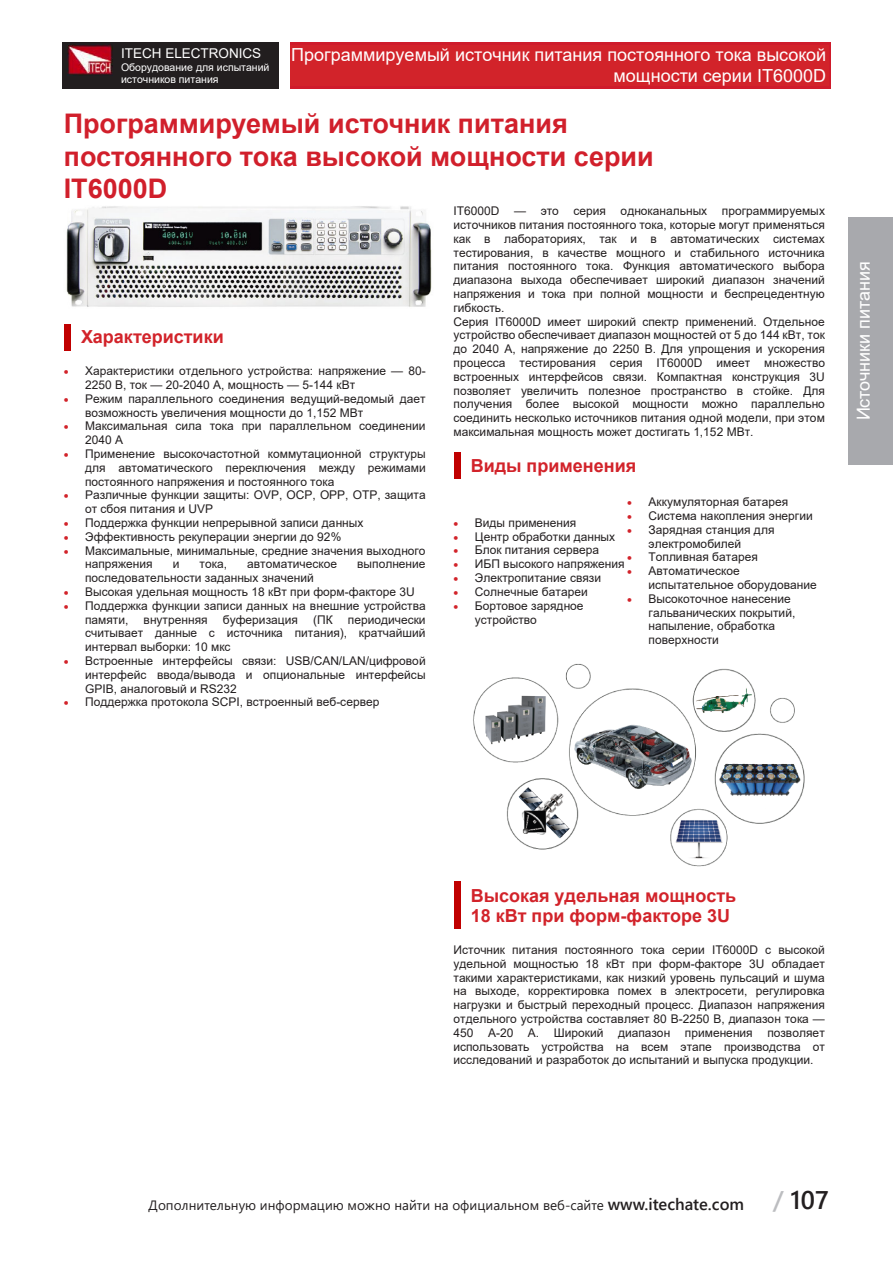
<style>
.page{position:relative;width:893px;height:1263px;background:#fff}
.page>*{position:absolute;margin:0;border:0;box-sizing:border-box;transform-origin:0 0}
.t1{font:700 27px/32.4px "Arial";color:#d11f2b}
.t2{font:700 18px/20.7px "Arial";color:#d2232a}
.t3{font:18px/20.5px "Arial";color:#fff;text-align:right}
.t4{font:18px "Arial";color:#fff}
.t5{font:15px "Arial";color:#fff}
.t6{font:13.5px "Segoe UI";color:#231f20}
.t7{font:13.5px "Arial";color:#fff}
.t8{font:12px/13.8px "Arial";color:#231f20}
.t9{font:10.5px/12px "Arial";color:#fff}
.s1{color:#d2232a}
.s2{font-weight:600;font-size:16.5px}
.s3{font-weight:600;font-size:25.5px;color:#bcbdc0}
.s4{font-weight:600;font-size:25.5px}
</style>
<div class="page">
<div style="left:63px;top:43px;width:58px;height:45px;background:#221e1f"></div>
<div style="left:121px;top:43px;width:158px;height:45px;background:#221e1f"></div>
<div style="left:290px;top:45px;width:538px;height:20px;background:#d2232a"></div>
<div style="left:290px;top:65px;width:538px;height:21px;background:#d2232a"></div>
<svg style="left:828px;top:45px;width:1px;height:41px"></svg>
<hr style="left:290px;top:43px;width:540px;height:2px;background:#cf1b2b">
<hr style="left:290px;top:86px;width:540px;height:2px;background:#cf1b2b">
<img style="left:67px;top:45px;width:46px;height:31px">
<div style="left:64px;top:324px;width:7px;height:26px;background:#c00000"></div>
<div style="left:454px;top:452px;width:6px;height:27px;background:#c00000"></div>
<div style="left:454px;top:882px;width:6px;height:47px;background:#c00000"></div>
<img style="left:66px;top:206px;width:366px;height:101px">
<img style="left:473px;top:664px;width:332px;height:203px">
<div style="left:848px;top:217px;width:45px;height:248px;background:#a8a9ad"></div>
<p class="t7" style="left:121px;top:44px;width:142px">ITECH ELECTRONICS</p>
<p class="t9" style="left:121px;top:61px;width:150px">Оборудование для испытаний источников питания</p>
<h2 class="t3" style="left:291px;top:45px;width:536px">Программируемый источник питания постоянного тока высокой мощности серии IT6000D</h2>
<h1 class="t1" style="left:64px;top:108px;width:591px">Программируемый источник питания постоянного тока высокой мощности серии<br>IT6000D</h1>
<h2 class="t2" style="left:81px;top:327px;width:144px">Характеристики</h2>
<p class="t8" style="left:85px;top:364px;width:342px;text-indent:-21px"><span class="s1">•</span> Характеристики отдельного устройства: напряжение — 80-<br>2250 В, ток — 20-2040 А, мощность — 5-144 кВт</p>
<p class="t8" style="left:85px;top:392px;width:342px;text-indent:-21px"><span class="s1">•</span> Режим параллельного соединения ведущий-ведомый дает возможность увеличения мощности до 1,152 МВт</p>
<p class="t8" style="left:85px;top:419px;width:342px;text-indent:-21px"><span class="s1">•</span> Максимальная сила тока при параллельном соединении<br>2040 А</p>
<p class="t8" style="left:85px;top:447px;width:342px;text-align:justify;text-indent:-21px"><span class="s1">•</span> Применение высокочастотной коммутационной структуры для автоматического переключения между режимами постоянного напряжения и постоянного тока</p>
<p class="t8" style="left:85px;top:488px;width:342px;text-indent:-21px"><span class="s1">•</span> Различные функции защиты: OVP, OCP, OPP, OTP, защита от сбоя питания и UVP</p>
<p class="t8" style="left:64px;top:516px;width:301px"><span class="s1">•</span> Поддержка функции непрерывной записи данных</p>
<p class="t8" style="left:64px;top:530px;width:279px"><span class="s1">•</span> Эффективность рекуперации энергии до 92%</p>
<p class="t8" style="left:85px;top:543px;width:342px;text-indent:-21px"><span class="s1">•</span> Максимальные, минимальные, средние значения выходного напряжения</p>
<p class="t8" style="left:173px;top:557px;width:8px">и</p>
<p class="t8" style="left:200px;top:557px;width:29px">тока,</p>
<p class="t8" style="left:247px;top:557px;width:91px">автоматическое</p>
<p class="t8" style="left:357px;top:557px;width:70px">выполнение</p>
<p class="t8" style="left:85px;top:571px;width:230px">последовательности заданных значений</p>
<p class="t8" style="left:64px;top:585px;width:352px"><span class="s1">•</span> Высокая удельная мощность 18 кВт при форм-факторе 3U</p>
<p class="t8" style="left:85px;top:599px;width:342px;text-indent:-21px"><span class="s1">•</span> Поддержка функции записи данных на внешние устройства памяти,</p>
<p class="t8" style="left:144px;top:612px;width:66px">внутренняя</p>
<p class="t8" style="left:223px;top:612px;width:77px">буферизация</p>
<p class="t8" style="left:313px;top:612px;width:21px">(ПК</p>
<p class="t8" style="left:85px;top:612px;width:342px;text-align:justify;text-indent:263px">периодически считывает данные с источника питания), кратчайший интервал выборки: 10 мкс</p>
<p class="t8" style="left:85px;top:654px;width:342px;text-align:justify;text-indent:-21px"><span class="s1">•</span> Встроенные интерфейсы связи: USB/CAN/LAN/цифровой интерфейс ввода/вывода и опциональные интерфейсы GPIB, аналоговый и RS232</p>
<p class="t8" style="left:64px;top:695px;width:317px"><span class="s1">•</span> Поддержка протокола SCPI, встроенный веб-сервер</p>
<p class="t8" style="left:454px;top:204px;width:373px">IT6000D — это серия одноканальных программируемых источников питания постоянного тока, которые могут применяться как в лабораториях, так и в автоматических системах тестирования, в качестве мощного и стабильного источника питания постоянного тока. Функция автоматического выбора диапазона выхода обеспечивает широкий диапазон значений напряжения и тока при полной мощности и беспрецедентную гибкость.<br>Серия IT6000D имеет широкий спектр применений. Отдельное устройство обеспечивает диапазон мощностей от 5 до 144 кВт, ток до 2040 А, напряжение до 2250 В. Для упрощения и ускорения процесса тестирования серия IT6000D имеет множество встроенных интерфейсов связи. Компактная конструкция 3U позволяет увеличить полезное пространство в стойке. Для получения более высокой мощности можно параллельно соединить несколько источников питания одной модели, при этом максимальная мощность может достигать 1,152 МВт.</p>
<h2 class="t2" style="left:471px;top:456px;width:167px">Виды применения</h2>
<p class="t8" style="left:627px;top:495px;width:162px"><span class="s1">•</span> Аккумуляторная батарея</p>
<p class="t8" style="left:627px;top:509px;width:187px"><span class="s1">•</span> Система накопления энергии</p>
<p class="t8" style="left:649px;top:523px;width:127px;text-indent:-21px"><span class="s1">•</span> Зарядная станция для электромобилей</p>
<p class="t8" style="left:627px;top:550px;width:132px"><span class="s1">•</span> Топливная батарея</p>
<p class="t8" style="left:649px;top:564px;width:170px;text-indent:-21px"><span class="s1">•</span> Автоматическое испытательное оборудование</p>
<p class="t8" style="left:649px;top:592px;width:148px;text-indent:-21px"><span class="s1">•</span> Высокоточное нанесение гальванических покрытий, напыление, обработка поверхности</p>
<p class="t8" style="left:454px;top:516px;width:124px"><span class="s1">•</span> Виды применения</p>
<p class="t8" style="left:454px;top:529px;width:163px"><span class="s1">•</span> Центр обработки данных</p>
<p class="t8" style="left:454px;top:543px;width:147px"><span class="s1">•</span> Блок питания сервера</p>
<p class="t8" style="left:454px;top:557px;width:173px"><span class="s1">•</span> ИБП высокого напряжения</p>
<p class="t8" style="left:454px;top:571px;width:149px"><span class="s1">•</span> Электропитание связи</p>
<p class="t8" style="left:454px;top:585px;width:136px"><span class="s1">•</span> Солнечные батареи</p>
<p class="t8" style="left:475px;top:598px;width:110px;text-indent:-21px"><span class="s1">•</span> Бортовое зарядное устройство</p>
<p class="t5" style="left:881px;top:259px;width:127px;rotate:90deg">Источник питания</p>
<h2 class="t4" style="left:851px;top:420px;width:161px;rotate:-90deg">Источники питания</h2>
<h2 class="t2" style="left:471px;top:885px;width:267px">Высокая удельная мощность<br>18 кВт при форм-факторе 3U</h2>
<p class="t8" style="left:453px;top:943px;width:373px;text-align:justify">Источник питания постоянного тока серии IT6000D с высокой удельной мощностью 18 кВт при форм-факторе 3U обладает такими характеристиками, как низкий уровень пульсаций и шума на выходе, корректировка помех в электросети, регулировка нагрузки и быстрый переходный процесс. Диапазон напряжения отдельного устройства составляет 80 В-2250 В, диапазон тока — 450 А-20 А. Широкий диапазон применения позволяет использовать устройства на всем этапе производства от исследований и разработок до испытаний и выпуска продукции.</p>
<p class="t6" style="left:149px;top:1192px;width:681px">Дополнительную информацию можно найти на официальном веб-сайте <span class="s2">www.itechate.com</span> <span class="s3">/</span> <span class="s4">107</span></p>
</div>
